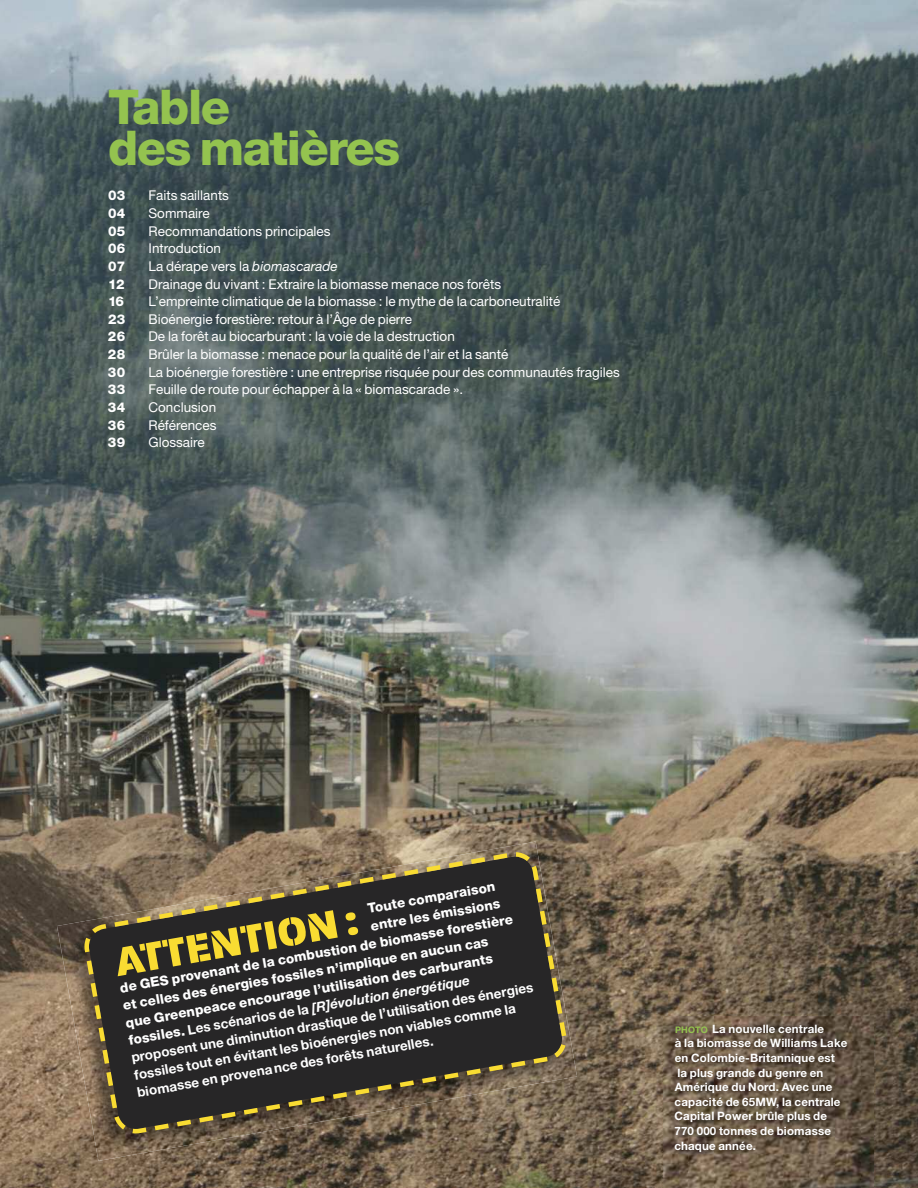
<style>
.page{position:relative;width:918px;height:1188px;background:#fff}
.page>*{position:absolute;margin:0;border:0;box-sizing:border-box;transform-origin:0 0}
.t1{font:800 54px "Paralucent Stencil";color:#f9dc32}
.t2{font:800 48px/40.5px "Helvetica Neue LT Std";letter-spacing:-.03em;color:#94c34f}
.t3{font:13.5px "Helvetica Neue LT Std";color:#fff}
.t4{font:800 13.5px "Helvetica Neue LT Std";letter-spacing:.025em;color:#fff}
.t5{font:700 13.5px "Helvetica Neue LT Std";color:#fff}
.t6{font:italic 700 13.5px "Helvetica Neue LT Std";color:#fff}
.t7{font:700 11.55px/14.5px "Helvetica Neue LT Std";letter-spacing:.015em;color:#fff}
.s1{font-style:italic}
.s2{font-weight:800;font-style:normal}
.s3{font-style:normal}
.s4{font-size:9px;color:#94c34f}
</style>
<div class="page">
<img style="left:0;top:0;width:918px;height:1188px">
<img style="left:663px;top:1016px;width:210px;height:172px">
<img style="left:57px;top:842px;width:520px;height:319px">
<svg style="left:84px;top:852px;width:482px;height:278px;background:#453e34"></svg>
<svg style="left:132px;top:1128px;width:15px;height:5px"></svg>
<h2 class="t2" style="left:108px;top:91px;width:294px">Table<br>des matières</h2>
<p class="t4" style="left:108px;top:191px;width:19px">03</p>
<p class="t3" style="left:148px;top:191px;width:82px">Faits saillants</p>
<p class="t4" style="left:108px;top:208px;width:19px">04</p>
<p class="t3" style="left:149px;top:208px;width:63px">Sommaire</p>
<p class="t4" style="left:108px;top:226px;width:19px">05</p>
<p class="t3" style="left:149px;top:226px;width:184px">Recommandations principales</p>
<p class="t4" style="left:108px;top:244px;width:19px">06</p>
<p class="t3" style="left:149px;top:244px;width:74px">Introduction</p>
<p class="t4" style="left:108px;top:261px;width:19px">07</p>
<p class="t3" style="left:149px;top:261px;width:191px">La dérape vers la <span class="s1">biomascarade</span></p>
<p class="t4" style="left:108px;top:279px;width:18px">12</p>
<p class="t3" style="left:149px;top:279px;width:354px">Drainage du vivant : Extraire la biomasse menace nos forêts</p>
<p class="t4" style="left:108px;top:297px;width:18px">16</p>
<p class="t3" style="left:149px;top:297px;width:413px">L’empreinte climatique de la biomasse : le mythe de la carboneutralité</p>
<p class="t4" style="left:108px;top:314px;width:19px">23</p>
<p class="t3" style="left:148px;top:314px;width:265px">Bioénergie forestière: retour à l’Âge de pierre</p>
<p class="t4" style="left:108px;top:332px;width:19px">26</p>
<p class="t3" style="left:148px;top:332px;width:308px">De la forêt au biocarburant : la voie de la destruction</p>
<p class="t4" style="left:108px;top:349px;width:19px">28</p>
<p class="t3" style="left:148px;top:349px;width:361px">Brûler la biomasse : menace pour la qualité de l’air et la santé</p>
<p class="t4" style="left:108px;top:367px;width:19px">30</p>
<p class="t3" style="left:148px;top:367px;width:473px">La bioénergie forestière : une entreprise risquée pour des communautés fragiles</p>
<p class="t4" style="left:108px;top:385px;width:19px">33</p>
<p class="t3" style="left:148px;top:385px;width:316px">Feuille de route pour échapper à la « biomascarade ».</p>
<p class="t4" style="left:108px;top:402px;width:19px">34</p>
<p class="t3" style="left:148px;top:402px;width:69px">Conclusion</p>
<p class="t4" style="left:108px;top:420px;width:19px">36</p>
<p class="t3" style="left:148px;top:420px;width:69px">Références</p>
<p class="t4" style="left:108px;top:438px;width:19px">39</p>
<p class="t3" style="left:148px;top:438px;width:58px">Glossaire</p>
<p class="t4" style="left:367px;top:904px;width:131px;rotate:-10deg">Toute comparaison</p>
<p class="t4" style="left:370px;top:921px;width:133px;rotate:-10deg">entre les émissions</p>
<h1 class="t1" style="left:110px;top:927px;width:246px;rotate:-10deg">ATTENTION :</h1>
<p class="t4" style="left:119px;top:983px;width:400px;rotate:-10deg">de GES provenant de la combustion de biomasse forestière</p>
<p class="t4" style="left:122px;top:1001px;width:372px;rotate:-10deg">et celles des énergies fossiles n’implique en aucun cas</p>
<p class="t4" style="left:125px;top:1018px;width:374px;rotate:-10deg">que Greenpeace encourage l’utilisation des carburants</p>
<p class="t6" style="left:128px;top:1036px;width:348px;rotate:-10deg"><span class="s2">fossiles.</span> <span class="s3">Les scénarios de la</span> [R]évolution énergétique</p>
<p class="t5" style="left:131px;top:1053px;width:409px;rotate:-10deg">proposent une diminution drastique de l’utilisation des énergies</p>
<p class="t5" style="left:134px;top:1070px;width:389px;rotate:-10deg">fossiles tout en évitant les bioénergies non viables comme la</p>
<p class="t5" style="left:136px;top:1088px;width:302px;rotate:-10deg">biomasse en provenance des forêts naturelles.</p>
<p class="t7" style="left:674px;top:1022px;width:175px"><span class="s4">PHOTO</span> La nouvelle centrale<br>à la biomasse de Williams Lake en Colombie-Britannique est<br>la plus grande du genre en<br>Amérique du Nord. Avec une capacité de 65MW, la centrale<br>Capital Power brûle plus de<br>770 000 tonnes de biomasse chaque année.</p>
</div>
